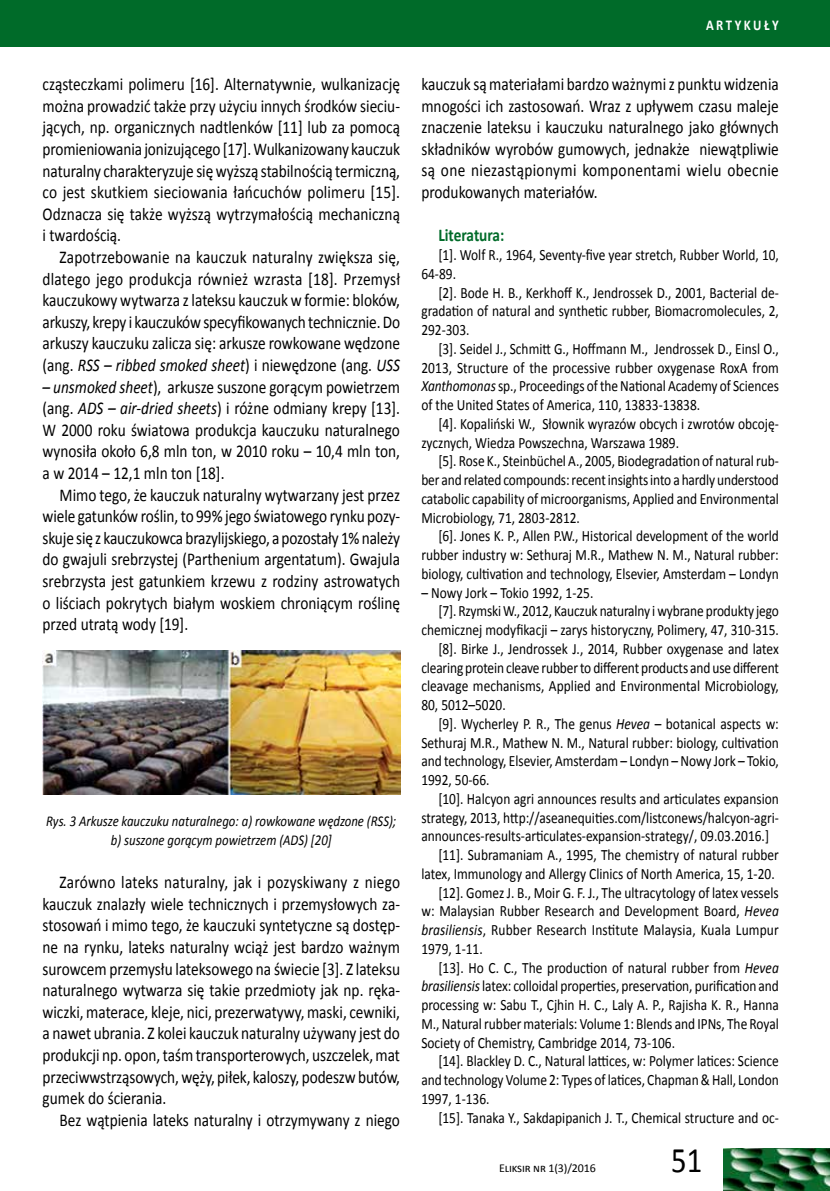
<style>
.page{position:relative;width:830px;height:1191px;background:#fff}
.page>*{position:absolute;margin:0;border:0;box-sizing:border-box;transform-origin:0 0}
.t1{font:36px "Calibri";color:#000;scale:.85 1}
.t2{font:18px/21.6px "Calibri";color:#000;text-align:justify;scale:.85 1}
.t3{font:700 18px "Calibri";color:#006b29;scale:.85 1}
.t4{font:15.75px/18.8px "Calibri";color:#000;text-align:justify;scale:.85 1}
.t5{font:italic 15px/18.8px "Calibri";color:#000;text-align:center;scale:.85 1}
.t6{font:700 15px "Calibri";letter-spacing:.2em;color:#fff;scale:.85 1}
.t7{font:12px "Calibri";letter-spacing:-.01em;color:#000}
.s1{font-style:italic}
</style>
<div class="page">
<div style="left:0;top:0;width:829px;height:47px;background:#006b29"></div>
<img style="left:723px;top:1148px;width:106px;height:43px">
<img style="left:43px;top:651px;width:357px;height:144px">
<p class="t2" style="left:43px;top:73px;width:422px">cząsteczkami polimeru [16]. Alternatywnie, wulkanizację można prowadzić także przy użyciu innych środków sieciu&shy;jących, np. organicznych nadtlenków [11] lub za pomocą promieniowania jonizującego [17]. Wulkanizowany kauczuk naturalny charakteryzuje się wyższą stabilnością termiczną, co jest skutkiem sieciowania łańcuchów polimeru [15].<br>Odznacza się także wyższą wytrzymałością mechaniczną i twardością.</p>
<p class="t2" style="left:43px;top:246px;width:422px;text-indent:17px">Zapotrzebowanie na kauczuk naturalny zwiększa się, dlatego jego produkcja również wzrasta [18]. Przemysł kauczukowy wytwarza z lateksu kauczuk w formie: bloków, arkuszy, krepy i kauczuków specyfikowanych technicznie. Do arkuszy kauczuku zalicza się: arkusze rowkowane wędzone (ang. <span class="s1">RSS – ribbed smoked sheet</span>) i niewędzone (ang. <span class="s1">USS</span></p>
<p class="t2" style="left:43px;top:376px;width:422px"><span class="s1">– unsmoked sheet</span>), arkusze suszone gorącym powietrzem (ang. <span class="s1">ADS – air-dried sheets</span>) i różne odmiany krepy [13].<br>W 2000 roku światowa produkcja kauczuku naturalnego wynosiła około 6,8 mln ton, w 2010 roku – 10,4 mln ton, a w 2014 – 12,1 mln ton [18].</p>
<p class="t2" style="left:43px;top:484px;width:422px;text-indent:17px">Mimo tego, że kauczuk naturalny wytwarzany jest przez wiele gatunków roślin, to 99% jego światowego rynku pozy&shy;skuje się z kauczukowca brazylijskiego, a pozostały 1% należy do gwajuli srebrzystej (Parthenium argentatum). Gwajula srebrzysta jest gatunkiem krzewu z rodziny astrowatych o liściach pokrytych białym woskiem chroniącym roślinę przed utratą wody [19].</p>
<p class="t5" style="left:46px;top:811px;width:413px">Rys. 3 Arkusze kauczuku naturalnego: a) rowkowane wędzone (RSS); b) suszone gorącym powietrzem (ADS) [20]</p>
<p class="t2" style="left:43px;top:871px;width:422px;text-indent:17px">Zarówno lateks naturalny, jak i pozyskiwany z niego kauczuk znalazły wiele technicznych i przemysłowych za&shy;stosowań i mimo tego, że kauczuki syntetyczne są dostęp&shy;ne na rynku, lateks naturalny wciąż jest bardzo ważnym surowcem przemysłu lateksowego na świecie [3]. Z lateksu naturalnego wytwarza się takie przedmioty jak np. ręka&shy;wiczki, materace, kleje, nici, prezerwatywy, maski, cewniki, a nawet ubrania. Z kolei kauczuk naturalny używany jest do produkcji np. opon, taśm transporterowych, uszczelek, mat przeciwwstrząsowych, węży, piłek, kaloszy, podeszw butów, gumek do ścierania.</p>
<p class="t2" style="left:60px;top:1109px;width:402px">Bez wątpienia lateks naturalny i otrzymywany z niego</p>
<p class="t6" style="left:705px;top:16px;width:87px">ARTYKUŁY</p>
<p class="t2" style="left:421px;top:73px;width:422px">kauczuk są materiałami bardzo ważnymi z punktu widzenia mnogości ich zastosowań. Wraz z upływem czasu maleje znaczenie lateksu i kauczuku naturalnego jako głównych składników wyrobów gumowych, jednakże niewątpliwie są one niezastąpionymi komponentami wielu obecnie produkowanych materiałów.</p>
<p class="t3" style="left:438px;top:224px;width:79px">Literatura:</p>
<p class="t4" style="left:421px;top:245px;width:422px;text-indent:17px">[1]. Wolf R., 1964, Seventy-five year stretch, Rubber World, 10,<br>64-89.</p>
<p class="t4" style="left:421px;top:283px;width:422px;text-indent:17px">[2]. Bode H. B., Kerkhoff K., Jendrossek D., 2001, Bacterial de&shy;gradation of natural and synthetic rubber, Biomacromolecules, 2, 292-303.</p>
<p class="t4" style="left:421px;top:339px;width:422px;text-indent:17px">[3]. Seidel J., Schmitt G., Hoffmann M., Jendrossek D., Einsl O., 2013, Structure of the processive rubber oxygenase RoxA from <span class="s1">Xanthomonas</span> sp., Proceedings of the National Academy of Sciences of the United States of America, 110, 13833-13838.</p>
<p class="t4" style="left:421px;top:414px;width:422px;text-indent:17px">[4]. Kopaliński W., Słownik wyrazów obcych i zwrotów obcoję&shy;zycznych, Wiedza Powszechna, Warszawa 1989.</p>
<p class="t4" style="left:421px;top:452px;width:422px;text-indent:17px">[5]. Rose K., Steinbüchel A., 2005, Biodegradation of natural rub&shy;ber and related compounds: recent insights into a hardly understood catabolic capability of microorganisms, Applied and Environmental Microbiology, 71, 2803-2812.</p>
<p class="t4" style="left:421px;top:527px;width:422px;text-indent:17px">[6]. Jones K. P., Allen P.W., Historical development of the world rubber industry w: Sethuraj M.R., Mathew N. M., Natural rubber: biology, cultivation and technology, Elsevier, Amsterdam – Londyn</p>
<p class="t4" style="left:421px;top:583px;width:204px">– Nowy Jork – Tokio 1992, 1-25.</p>
<p class="t4" style="left:438px;top:602px;width:402px">[7]. Rzymski W., 2012, Kauczuk naturalny i wybrane produkty jego</p>
<p class="t4" style="left:421px;top:620px;width:422px">chemicznej modyfikacji – zarys historyczny, Polimery, 47, 310-315.</p>
<p class="t4" style="left:438px;top:639px;width:402px">[8]. Birke J., Jendrossek J., 2014, Rubber oxygenase and latex</p>
<p class="t4" style="left:421px;top:658px;width:422px">clearing protein cleave rubber to different products and use different</p>
<p class="t4" style="left:421px;top:677px;width:422px">cleavage mechanisms, Applied and Environmental Microbiology,</p>
<p class="t4" style="left:421px;top:695px;width:101px">80, 5012–5020.</p>
<p class="t4" style="left:438px;top:714px;width:402px">[9]. Wycherley P. R., The genus <span class="s1">Hevea</span> – botanical aspects w:</p>
<p class="t4" style="left:421px;top:733px;width:422px">Sethuraj M.R., Mathew N. M., Natural rubber: biology, cultivation</p>
<p class="t4" style="left:421px;top:752px;width:422px">and technology, Elsevier, Amsterdam – Londyn – Nowy Jork – Tokio,</p>
<p class="t4" style="left:421px;top:770px;width:82px">1992, 50-66.</p>
<p class="t4" style="left:438px;top:789px;width:402px">[10]. Halcyon agri announces results and articulates expansion</p>
<p class="t4" style="left:421px;top:808px;width:422px">strategy, 2013, http://aseanequities.com/listconews/halcyon-agri-</p>
<p class="t4" style="left:421px;top:827px;width:410px">announces-results-articulates-expansion-strategy/, 09.03.2016.]</p>
<p class="t4" style="left:438px;top:845px;width:402px">[11]. Subramaniam A., 1995, The chemistry of natural rubber</p>
<p class="t4" style="left:421px;top:864px;width:417px">latex, Immunology and Allergy Clinics of North America, 15, 1-20.</p>
<p class="t4" style="left:438px;top:883px;width:402px">[12]. Gomez J. B., Moir G. F. J., The ultracytology of latex vessels</p>
<p class="t4" style="left:421px;top:902px;width:422px">w: Malaysian Rubber Research and Development Board, <span class="s1">Hevea</span></p>
<p class="t4" style="left:421px;top:920px;width:422px"><span class="s1">brasiliensis</span>, Rubber Research Institute Malaysia, Kuala Lumpur</p>
<p class="t4" style="left:421px;top:939px;width:74px">1979, 1-11.</p>
<p class="t4" style="left:438px;top:958px;width:402px">[13]. Ho C. C., The production of natural rubber from <span class="s1">Hevea</span></p>
<p class="t4" style="left:421px;top:976px;width:422px"><span class="s1">brasiliensis</span> latex: colloidal properties, preservation, purification and</p>
<p class="t4" style="left:421px;top:995px;width:422px">processing w: Sabu T., Cjhin H. C., Laly A. P., Rajisha K. R., Hanna</p>
<p class="t4" style="left:421px;top:1014px;width:422px">M., Natural rubber materials: Volume 1: Blends and IPNs, The Royal</p>
<p class="t4" style="left:421px;top:1033px;width:300px">Society of Chemistry, Cambridge 2014, 73-106.</p>
<p class="t4" style="left:438px;top:1051px;width:402px">[14]. Blackley D. C., Natural lattices, w: Polymer latices: Science</p>
<p class="t4" style="left:421px;top:1070px;width:422px">and technology Volume 2: Types of latices, Chapman &amp; Hall, London</p>
<p class="t4" style="left:421px;top:1089px;width:82px">1997, 1-136.</p>
<p class="t4" style="left:438px;top:1108px;width:402px">[15]. Tanaka Y., Sakdapipanich J. T., Chemical structure and oc-</p>
<p class="t7" style="left:499px;top:1160px;width:98px">Eliksir nr 1(3)/2016</p>
<h1 class="t1" style="left:671px;top:1137px;width:38px">51</h1>
</div>
